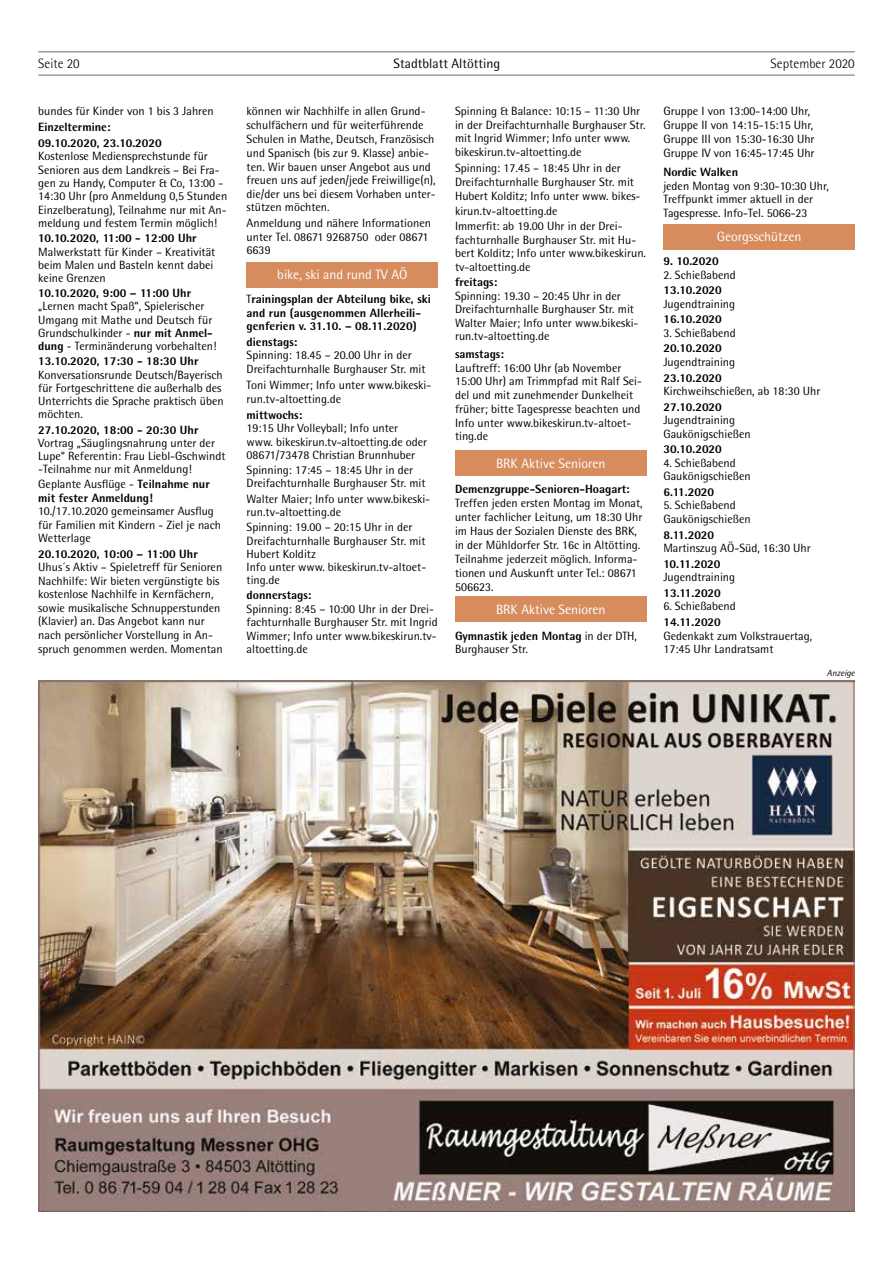
<style>
.page{position:relative;width:893px;height:1263px;background:#fff}
.page>*{position:absolute;margin:0;border:0;box-sizing:border-box;transform-origin:0 0}
.t1{font:13.5px "Rotis Semi Sans";color:#fff}
.t2{font:300 13.5px "Rotis Semi Sans";color:#000}
.t3{font:13.5px "Rotis Semi Sans";color:#000}
.t4{font:12px/13.5px "Rotis Semi Sans";color:#000}
.t5{font:800 12px/13.5px "Rotis Semi Sans";color:#000}
.t6{font:italic 9px "Rotis Semi Sans";letter-spacing:-.005em;color:#000}
.s1{font-weight:800}
.s2{font-weight:400}
</style>
<div class="page">
<hr style="left:38px;top:51px;width:817px;height:2px;background:#9d9d9c">
<hr style="left:38px;top:74px;width:817px;height:2px;background:#9d9d9c">
<div style="left:247px;top:262px;width:191px;height:25px;background:#d78c5d"></div>
<div style="left:455px;top:450px;width:191px;height:26px;background:#d78c5d"></div>
<div style="left:455px;top:596px;width:191px;height:26px;background:#d78c5d"></div>
<div style="left:663px;top:224px;width:192px;height:25px;background:#d78c5d"></div>
<img style="left:39px;top:681px;width:816px;height:531px">
<p class="t2" style="left:38px;top:55px;width:43px">Seite 20</p>
<p class="t3" style="left:394px;top:55px;width:108px">Stadtblatt Altötting</p>
<p class="t2" style="left:771px;top:55px;width:86px">September 2020</p>
<p class="t4" style="left:38px;top:105px;width:177px">bundes für Kinder von 1 bis 3 Jahren</p>
<p class="t5" style="left:38px;top:119px;width:125px;line-height:15.6px">Einzeltermine:<br>09.10.2020, 23.10.2020</p>
<p class="t4" style="left:38px;top:149px;width:190px">Kostenlose Mediensprechstunde für Senioren aus dem Landkreis – Bei Fra&shy;gen zu Handy, Computer &amp; Co, 13:00 - 14:30 Uhr (pro Anmeldung 0,5 Stunden Einzelberatung), Teilnahme nur mit An&shy;meldung und festem Termin möglich!</p>
<p class="t5" style="left:38px;top:231px;width:160px">10.10.2020, 11:00 - 12:00 Uhr</p>
<p class="t4" style="left:38px;top:245px;width:179px">Malwerkstatt für Kinder – Kreativität beim Malen und Basteln kennt dabei keine Grenzen</p>
<p class="t5" style="left:38px;top:286px;width:154px">10.10.2020, 9:00 – 11:00 Uhr</p>
<p class="t4" style="left:38px;top:300px;width:180px">„Lernen macht Spaß“, Spielerischer Umgang mit Mathe und Deutsch für Grundschulkinder - <span class="s1">nur mit Anmel&shy;dung</span> - Terminänderung vorbehalten!</p>
<p class="t5" style="left:38px;top:354px;width:162px">13.10.2020, 17:30 - 18:30 Uhr</p>
<p class="t4" style="left:38px;top:368px;width:187px">Konversationsrunde Deutsch/Bayerisch für Fortgeschrittene die außerhalb des<br>Unterrichts die Sprache praktisch üben möchten.</p>
<p class="t5" style="left:38px;top:422px;width:162px">27.10.2020, 18:00 - 20:30 Uhr</p>
<p class="t4" style="left:38px;top:436px;width:189px">Vortrag „Säuglingsnahrung unter der<br>Lupe“ Referentin: Frau Liebl-Gschwindt -Teilnahme nur mit Anmeldung!</p>
<p class="t5" style="left:38px;top:477px;width:173px"><span class="s2">Geplante Ausflüge -</span> Teilnahme nur mit fester Anmeldung!</p>
<p class="t4" style="left:38px;top:504px;width:184px">10./17.10.2020 gemeinsamer Ausflug für Familien mit Kindern - Ziel je nach<br>Wetterlage</p>
<p class="t5" style="left:38px;top:547px;width:161px">20.10.2020, 10:00 – 11:00 Uhr</p>
<p class="t4" style="left:38px;top:560px;width:186px">Uhus´s Aktiv – Spieletreff für Senioren Nachhilfe: Wir bieten vergünstigte bis kostenlose Nachhilfe in Kernfächern, sowie musikalische Schnupperstunden (Klavier) an. Das Angebot kann nur nach persönlicher Vorstellung in An&shy;spruch genommen werden. Momentan</p>
<p class="t4" style="left:247px;top:104px;width:191px">können wir Nachhilfe in allen Grund&shy;schulfächern und für weiterführende Schulen in Mathe, Deutsch, Französisch und Spanisch (bis zur 9. Klasse) anbie&shy;ten. Wir bauen unser Angebot aus und freuen uns auf jeden/jede Freiwillige(n), die/der uns bei diesem Vorhaben unter&shy;stützen möchten.</p>
<p class="t4" style="left:247px;top:216px;width:186px">Anmeldung und nähere Informationen unter Tel. 08671 9268750 oder 08671<br>6639</p>
<p class="t1" style="left:277px;top:267px;width:132px">bike, ski and rund TV AÖ</p>
<p class="t5" style="left:247px;top:292px;width:186px"><span class="s2">T</span>rainingsplan der Abteilung bike, ski and run (ausgenommen Allerheili&shy;genferien v. 31.10. – 08.11.2020)</p>
<p class="t5" style="left:247px;top:335px;width:52px">dienstags:</p>
<p class="t4" style="left:247px;top:348px;width:180px">Spinning: 18.45 – 20.00 Uhr in der<br>Dreifachturnhalle Burghauser Str. mit</p>
<p class="t4" style="left:247px;top:378px;width:186px">Toni Wimmer; Info unter www.bikeski&shy;run.tv-altoetting.de</p>
<p class="t5" style="left:247px;top:408px;width:57px">mittwochs:</p>
<p class="t4" style="left:247px;top:421px;width:182px">19:15 Uhr Volleyball; Info unter www. bikeskirun.tv-altoetting.de oder<br>08671/73478 Christian Brunnhuber</p>
<p class="t4" style="left:247px;top:463px;width:180px">Spinning: 17:45 – 18:45 Uhr in der<br>Dreifachturnhalle Burghauser Str. mit</p>
<p class="t4" style="left:247px;top:492px;width:185px">Walter Maier; Info unter www.bikeski&shy;run.tv-altoetting.de</p>
<p class="t4" style="left:247px;top:520px;width:181px">Spinning: 19.00 – 20:15 Uhr in der<br>Dreifachturnhalle Burghauser Str. mit<br>Hubert Kolditz<br>Info unter www. bikeskirun.tv-altoet&shy;ting.de</p>
<p class="t5" style="left:247px;top:588px;width:66px">donnerstags:</p>
<p class="t4" style="left:247px;top:602px;width:193px">Spinning: 8:45 – 10:00 Uhr in der Drei&shy;fachturnhalle Burghauser Str. mit Ingrid Wimmer; Info unter www.bikeskirun.tv&shy;altoetting.de</p>
<p class="t4" style="left:455px;top:105px;width:192px">Spinning &amp; Balance: 10:15 – 11:30 Uhr in der Dreifachturnhalle Burghauser Str. mit Ingrid Wimmer; Info unter www. bikeskirun.tv-altoetting.de</p>
<p class="t4" style="left:455px;top:161px;width:187px;line-height:14.1px">Spinning: 17.45 – 18:45 Uhr in der Dreifachturnhalle Burghauser Str. mit Hubert Kolditz; Info unter www. bikes&shy;kirun.tv-altoetting.de</p>
<p class="t4" style="left:455px;top:219px;width:193px">Immerfit: ab 19.00 Uhr in der Drei&shy;fachturnhalle Burghauser Str. mit Hu&shy;bert Kolditz; Info unter www.bikeskirun. tv-altoetting.de</p>
<p class="t5" style="left:455px;top:275px;width:44px">freitags:</p>
<p class="t4" style="left:455px;top:289px;width:185px">Spinning: 19.30 – 20:45 Uhr in der Dreifachturnhalle Burghauser Str. mit Walter Maier; Info unter www.bikeski&shy;run.tv-altoetting.de</p>
<p class="t5" style="left:455px;top:347px;width:50px">samstags:</p>
<p class="t4" style="left:455px;top:360px;width:189px">Lauftreff: 16:00 Uhr (ab November<br>15:00 Uhr) am Trimmpfad mit Ralf Sei&shy;del und mit zunehmender Dunkelheit früher; bitte Tagespresse beachten und<br>Info unter www.bikeskirun.tv-altoet&shy;ting.de</p>
<p class="t1" style="left:496px;top:455px;width:111px">BRK Aktive Senioren</p>
<p class="t5" style="left:455px;top:482px;width:176px">Demenzgruppe-Senioren-Hoagart:</p>
<p class="t4" style="left:455px;top:496px;width:189px;line-height:14px">Treffen jeden ersten Montag im Monat, unter fachlicher Leitung, um 18:30 Uhr im Haus der Sozialen Dienste des BRK, in der Mühldorfer Str. 16c in Altötting.<br>Teilnahme jederzeit möglich. Informa&shy;tionen und Auskunft unter Tel.: 08671<br>506623.</p>
<p class="t1" style="left:496px;top:601px;width:111px">BRK Aktive Senioren</p>
<p class="t4" style="left:455px;top:629px;width:184px"><span class="s1">Gymnastik jeden Montag</span> in der DTH,<br>Burghauser Str.</p>
<p class="t4" style="left:663px;top:104px;width:153px">Gruppe I von 13:00-14:00 Uhr,<br>Gruppe II von 14:15-15:15 Uhr,<br>Gruppe III von 15:30-16:30 Uhr<br>Gruppe IV von 16:45-17:45 Uhr</p>
<p class="t5" style="left:663px;top:165px;width:76px">Nordic Walken</p>
<p class="t4" style="left:663px;top:178px;width:167px;line-height:14px">jeden Montag von 9:30-10:30 Uhr,<br>Treffpunkt immer aktuell in der<br>Tagespresse. Info-Tel. 5066-23</p>
<p class="t1" style="left:717px;top:229px;width:86px">Georgsschützen</p>
<p class="t5" style="left:663px;top:254px;width:57px">9. 10.2020</p>
<p class="t4" style="left:663px;top:268px;width:74px">2. Schießabend</p>
<p class="t5" style="left:663px;top:283px;width:60px">13.10.2020</p>
<p class="t4" style="left:663px;top:297px;width:73px">Jugendtraining</p>
<p class="t5" style="left:663px;top:312px;width:60px">16.10.2020</p>
<p class="t4" style="left:663px;top:326px;width:74px">3. Schießabend</p>
<p class="t5" style="left:663px;top:341px;width:60px">20.10.2020</p>
<p class="t4" style="left:663px;top:355px;width:73px">Jugendtraining</p>
<p class="t5" style="left:663px;top:371px;width:60px">23.10.2020</p>
<p class="t4" style="left:663px;top:384px;width:159px">Kirchweihschießen, ab 18:30 Uhr</p>
<p class="t5" style="left:663px;top:400px;width:60px">27.10.2020</p>
<p class="t4" style="left:663px;top:413px;width:89px">Jugendtraining<br>Gaukönigschießen</p>
<p class="t5" style="left:663px;top:442px;width:60px">30.10.2020</p>
<p class="t4" style="left:663px;top:456px;width:89px">4. Schießabend<br>Gaukönigschießen</p>
<p class="t5" style="left:663px;top:485px;width:52px">6.11.2020</p>
<p class="t4" style="left:663px;top:499px;width:89px">5. Schießabend<br>Gaukönigschießen</p>
<p class="t5" style="left:663px;top:528px;width:52px">8.11.2020</p>
<p class="t4" style="left:663px;top:541px;width:149px">Martinszug AÖ-Süd, 16:30 Uhr</p>
<p class="t5" style="left:663px;top:557px;width:59px">10.11.2020</p>
<p class="t4" style="left:663px;top:570px;width:73px">Jugendtraining</p>
<p class="t5" style="left:663px;top:586px;width:59px">13.11.2020</p>
<p class="t4" style="left:663px;top:599px;width:74px">6. Schießabend</p>
<p class="t5" style="left:663px;top:615px;width:59px">14.11.2020</p>
<p class="t4" style="left:663px;top:629px;width:150px">Gedenkakt zum Volkstrauertag,<br>17:45 Uhr Landratsamt</p>
<p class="t6" style="left:827px;top:668px;width:29px">Anzeige</p>
</div>
